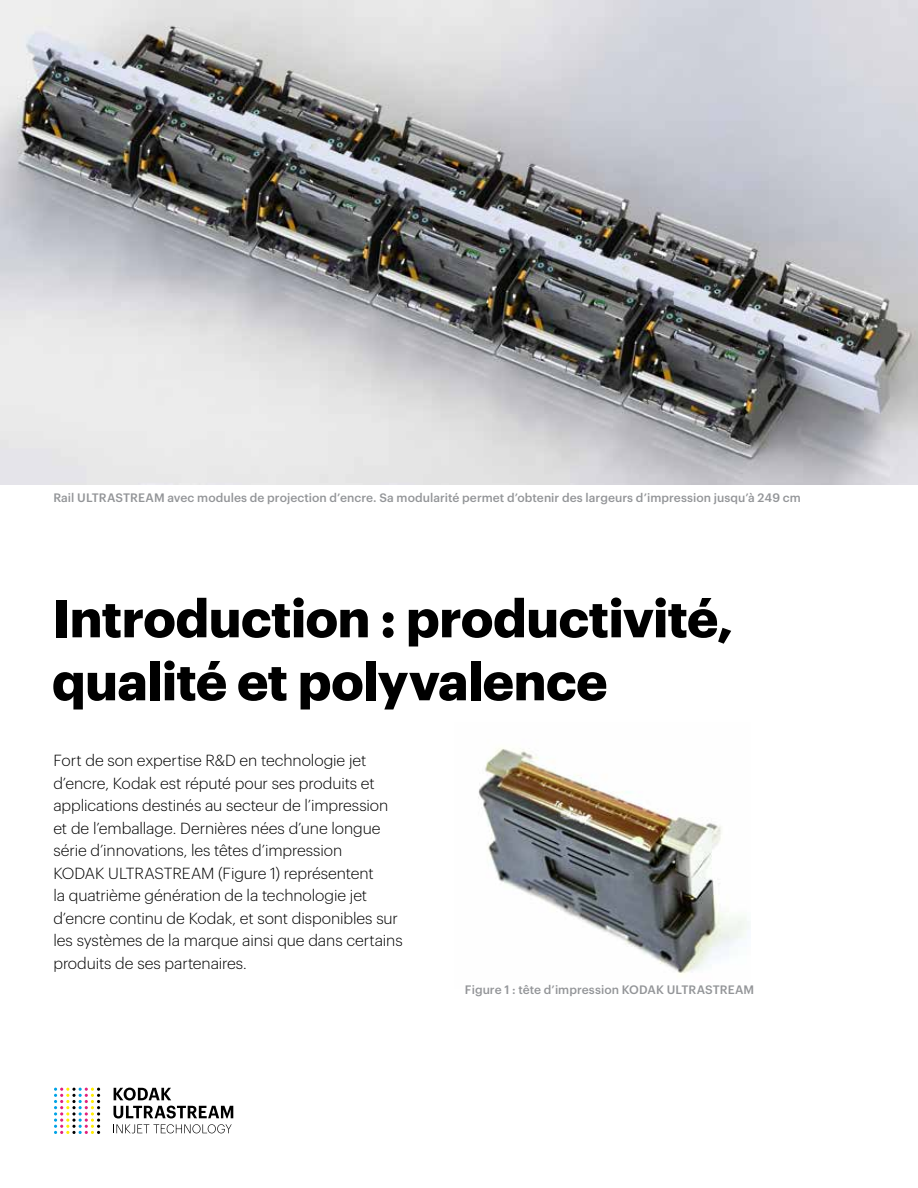
<style>
.page{position:relative;width:918px;height:1188px;background:#fff}
.page>*{position:absolute;margin:0;border:0;box-sizing:border-box;transform-origin:0 0}
.t1{font:700 52.5px/63px "Graphik";letter-spacing:-.01em;color:#000}
.t2{font:300 15.75px/22.5px "Graphik";letter-spacing:-.005em;color:#000}
.t3{font:500 12px "Graphik";letter-spacing:.005em;color:#939598}
</style>
<div class="page">
<img style="left:0;top:0;width:918px;height:485px">
<img style="left:478px;top:747px;width:271px;height:228px">
<svg style="left:54px;top:1088px;width:46px;height:46px"></svg>
<svg style="left:113px;top:1088px;width:120px;height:30px"></svg>
<svg style="left:113px;top:1124px;width:119px;height:9px"></svg>
<p class="t3" style="left:53px;top:489px;width:749px">Rail ULTRASTREAM avec modules de projection d’encre. Sa modularité permet d’obtenir des largeurs d’impression jusqu’à 249 cm</p>
<h1 class="t1" style="left:52px;top:582px;width:683px">Introduction : productivité, qualité et polyvalence</h1>
<p class="t2" style="left:53px;top:748px;width:351px">Fort de son expertise R&amp;D en technologie jet d’encre, Kodak est réputé pour ses produits et applications destinés au secteur de l’impression et de l’emballage. Dernières nées d’une longue série d’innovations, les têtes d’impression<br>KODAK ULTRASTREAM (Figure 1) représentent<br>la quatrième génération de la technologie jet d’encre continu de Kodak, et sont disponibles sur les systèmes de la marque ainsi que dans certains produits de ses partenaires.</p>
<p class="t3" style="left:465px;top:981px;width:291px">Figure 1 : tête d’impression KODAK ULTRASTREAM</p>
</div>
